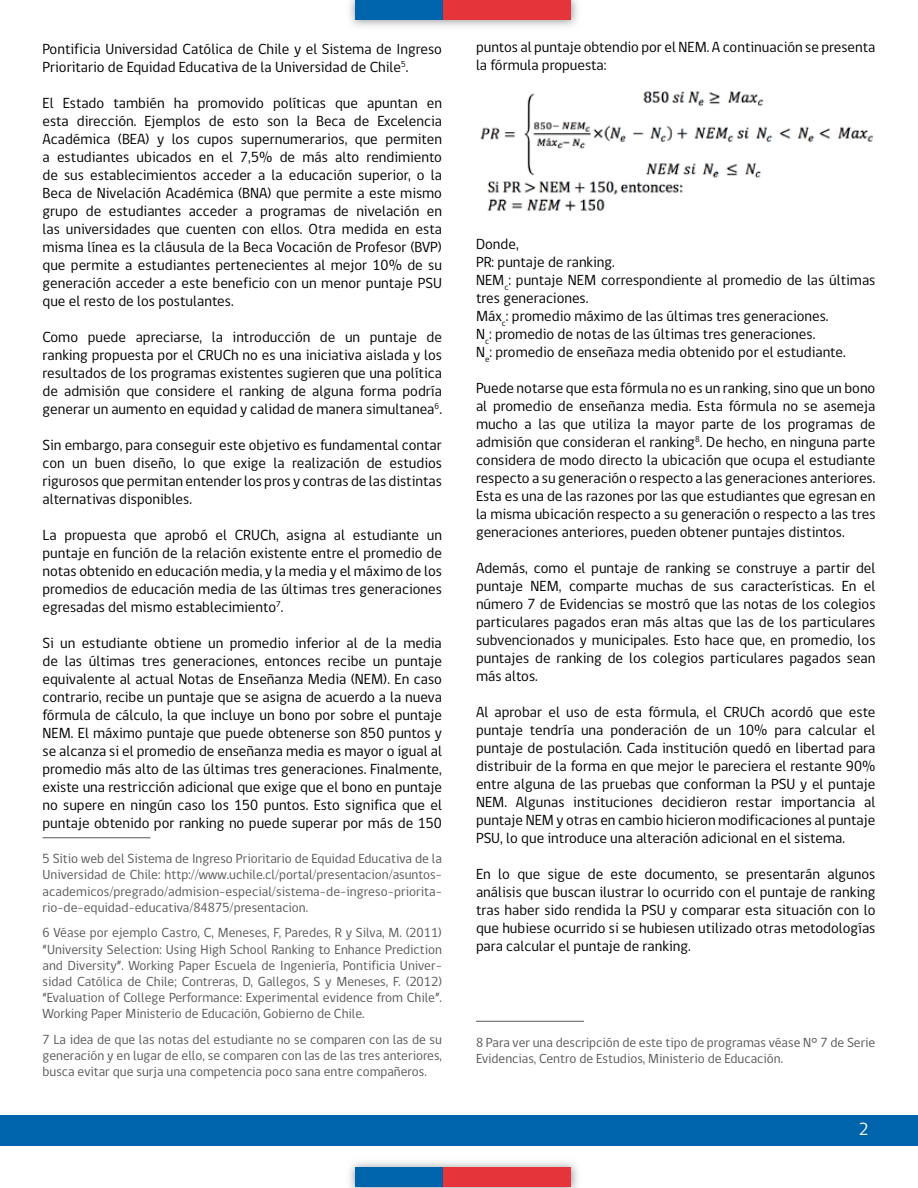
<style>
.page{position:relative;width:918px;height:1188px;background:#fff}
.page>*{position:absolute;margin:0;border:0;box-sizing:border-box;transform-origin:0 0}
.t1{font:18px "gob CL";color:#fff}
.t2{font:15px/18px "gob CL";color:#000;text-align:justify}
.t3{font:13.5px/16.2px "gob CL";color:#58585a;text-align:justify}
</style>
<div class="page">
<img style="left:349px;top:0;width:229px;height:27px">
<div style="left:355px;top:1px;width:89px;height:19px;background:#0064ad"></div>
<div style="left:444px;top:1px;width:127px;height:19px;background:#e5343a"></div>
<img style="left:349px;top:1162px;width:229px;height:26px">
<div style="left:355px;top:1168px;width:89px;height:19px;background:#0064ad"></div>
<div style="left:444px;top:1168px;width:127px;height:19px;background:#e5343a"></div>
<div style="left:0;top:1115px;width:918px;height:30px;background:#0064ad"></div>
<hr style="left:43px;top:838px;width:108px;height:1px;background:#58585a">
<img style="left:480px;top:91px;width:394px;height:120px">
<hr style="left:476px;top:1021px;width:108px;height:1px;background:#58585a">
<p class="t2" style="left:43px;top:40px;width:401px">Pontificia Universidad Católica de Chile y el Sistema de Ingreso<br>Prioritario de Equidad Educativa de la Universidad de Chile<sup>5</sup>.</p>
<p class="t2" style="left:43px;top:94px;width:401px">El Estado también ha promovido políticas que apuntan en esta dirección. Ejemplos de esto son la Beca de Excelencia Académica (BEA) y los cupos supernumerarios, que permiten a estudiantes ubicados en el 7,5% de más alto rendimiento de sus establecimientos acceder a la educación superior, o la Beca de Nivelación Académica (BNA) que permite a este mismo grupo de estudiantes acceder a programas de nivelación en las universidades que cuenten con ellos. Otra medida en esta misma línea es la cláusula de la Beca Vocación de Profesor (BVP) que permite a estudiantes pertenecientes al mejor 10% de su generación acceder a este beneficio con un menor puntaje PSU que el resto de los postulantes.</p>
<p class="t2" style="left:43px;top:328px;width:401px">Como puede apreciarse, la introducción de un puntaje de ranking propuesta por el CRUCh no es una iniciativa aislada y los resultados de los programas existentes sugieren que una política de admisión que considere el ranking de alguna forma podría generar un aumento en equidad y calidad de manera simultanea<sup>6</sup>.</p>
<p class="t2" style="left:43px;top:436px;width:401px">Sin embargo, para conseguir este objetivo es fundamental contar con un buen diseño, lo que exige la realización de estudios rigurosos que permitan entender los pros y contras de las distintas alternativas disponibles.</p>
<p class="t2" style="left:43px;top:526px;width:401px">La propuesta que aprobó el CRUCh, asigna al estudiante un puntaje en función de la relación existente entre el promedio de notas obtenido en educación media, y la media y el máximo de los promedios de educación media de las últimas tres generaciones egresadas del mismo establecimiento<sup>7</sup>.</p>
<p class="t2" style="left:43px;top:634px;width:401px">Si un estudiante obtiene un promedio inferior al de la media de las últimas tres generaciones, entonces recibe un puntaje equivalente al actual Notas de Enseñanza Media (NEM). En caso contrario, recibe un puntaje que se asigna de acuerdo a la nueva fórmula de cálculo, la que incluye un bono por sobre el puntaje NEM. El máximo puntaje que puede obtenerse son 850 puntos y se alcanza si el promedio de enseñanza media es mayor o igual al promedio más alto de las últimas tres generaciones. Finalmente, existe una restricción adicional que exige que el bono en puntaje no supere en ningún caso los 150 puntos. Esto significa que el puntaje obtenido por ranking no puede superar por más de 150</p>
<p class="t3" style="left:43px;top:851px;width:401px">5 Sitio web del Sistema de Ingreso Prioritario de Equidad Educativa de la Universidad de Chile: http://www.uchile.cl/portal/presentacion/asuntos&shy;academicos/pregrado/admision-especial/sistema-de-ingreso-priorita&shy;rio-de-equidad-educativa/84875/presentacion.</p>
<p class="t3" style="left:43px;top:925px;width:401px">6 Véase por ejemplo Castro, C, Meneses, F, Paredes, R y Silva, M. (2011) “University Selection: Using High School Ranking to Enhance Prediction and Diversity”. Working Paper Escuela de Ingeniería, Pontificia Univer&shy;sidad Católica de Chile; Contreras, D, Gallegos, S y Meneses, F. (2012) “Evaluation of College Performance: Experimental evidence from Chile”.<br>Working Paper Ministerio de Educación, Gobierno de Chile.</p>
<p class="t3" style="left:43px;top:1032px;width:401px">7 La idea de que las notas del estudiante no se comparen con las de su generación y en lugar de ello, se comparen con las de las tres anteriores, busca evitar que surja una competencia poco sana entre compañeros.</p>
<p class="t2" style="left:476px;top:38px;width:401px">puntos al puntaje obtendio por el NEM. A continuación se presenta la fórmula propuesta:</p>
<p class="t2" style="left:476px;top:235px;width:401px;text-align:left">Donde,<br>PR: puntaje de ranking.<br>NEM<sub>c</sub>: puntaje NEM correspondiente al promedio de las últimas tres generaciones.<br>Máx<sub>c</sub>: promedio máximo de las últimas tres generaciones.<br>N<sub>c</sub>: promedio de notas de las últimas tres generaciones.<br>N<sub>e</sub>: promedio de enseñaza media obtenido por el estudiante.</p>
<p class="t2" style="left:476px;top:379px;width:401px">Puede notarse que esta fórmula no es un ranking, sino que un bono al promedio de enseñanza media. Esta fórmula no se asemeja mucho a las que utiliza la mayor parte de los programas de admisión que consideran el ranking<sup>8</sup>. De hecho, en ninguna parte considera de modo directo la ubicación que ocupa el estudiante respecto a su generación o respecto a las generaciones anteriores.<br>Esta es una de las razones por las que estudiantes que egresan en la misma ubicación respecto a su generación o respecto a las tres generaciones anteriores, pueden obtener puntajes distintos.</p>
<p class="t2" style="left:476px;top:559px;width:401px">Además, como el puntaje de ranking se construye a partir del puntaje NEM, comparte muchas de sus características. En el número 7 de Evidencias se mostró que las notas de los colegios particulares pagados eran más altas que las de los particulares subvencionados y municipales. Esto hace que, en promedio, los puntajes de ranking de los colegios particulares pagados sean más altos.</p>
<p class="t2" style="left:476px;top:703px;width:401px">Al aprobar el uso de esta fórmula, el CRUCh acordó que este puntaje tendría una ponderación de un 10% para calcular el puntaje de postulación. Cada institución quedó en libertad para distribuir de la forma en que mejor le pareciera el restante 90% entre alguna de las pruebas que conforman la PSU y el puntaje NEM. Algunas instituciones decidieron restar importancia al puntaje NEM y otras en cambio hicieron modificaciones al puntaje PSU, lo que introduce una alteración adicional en el sistema.</p>
<p class="t2" style="left:476px;top:865px;width:401px">En lo que sigue de este documento, se presentarán algunos análisis que buscan ilustrar lo ocurrido con el puntaje de ranking tras haber sido rendida la PSU y comparar esta situación con lo que hubiese ocurrido si se hubiesen utilizado otras metodologías para calcular el puntaje de ranking.</p>
<p class="t3" style="left:476px;top:1035px;width:401px">8 Para ver una descripción de este tipo de programas véase N° 7 de Serie<br>Evidencias, Centro de Estudios, Ministerio de Educación.</p>
<p class="t1" style="left:859px;top:1117px;width:11px">2</p>
</div>
